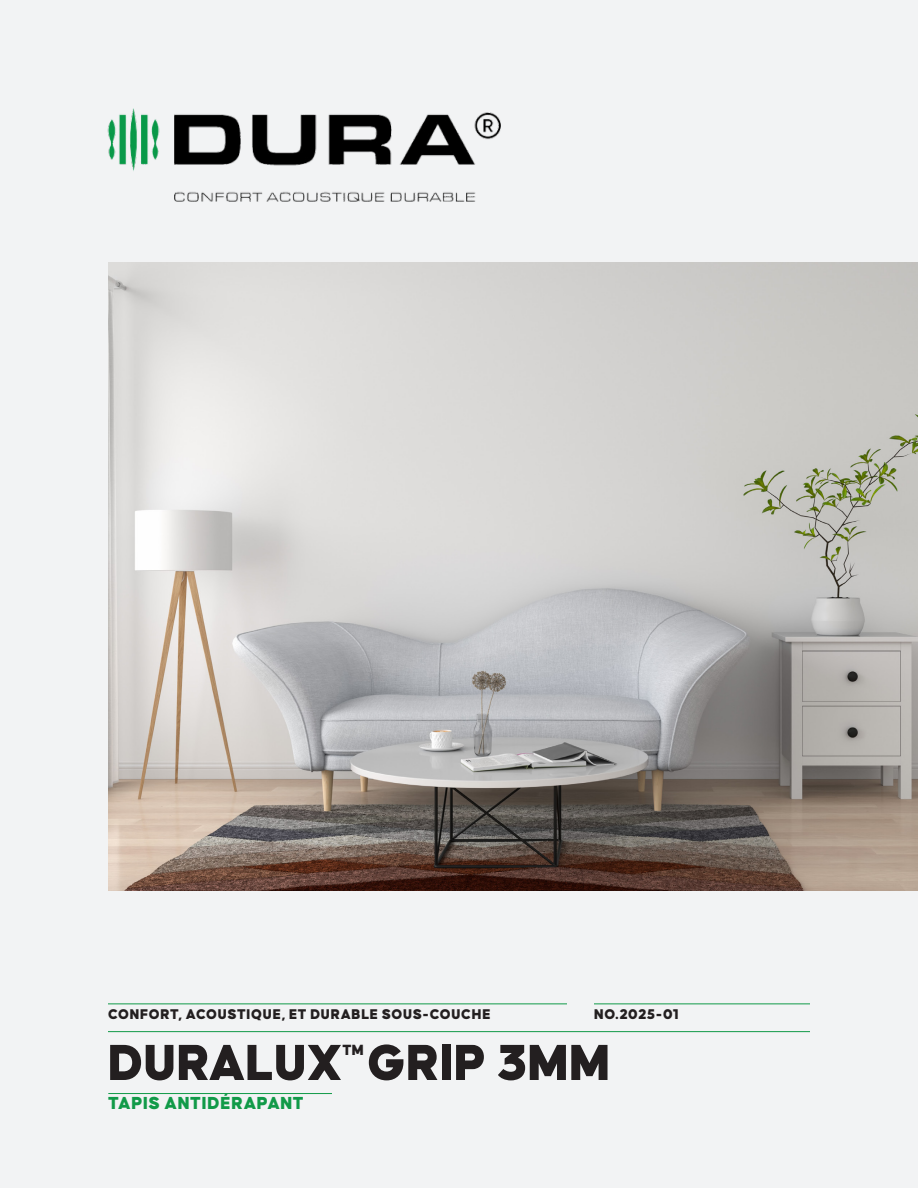
<style>
.page{position:relative;width:918px;height:1188px;background:#f2f3f4}
.page>*{position:absolute;margin:0;border:0;box-sizing:border-box;transform-origin:0 0}
.t1{font:900 54px "Causten";color:#231f20}
.t2{font:900 18.6px "Causten";letter-spacing:.03em;color:#119a48}
.t3{font:900 15.75px "Causten";color:#231f20}
.t4{font:900 15px "Causten";letter-spacing:.04em;color:#231f20}
</style>
<div class="page">
<img style="left:107px;top:108px;width:394px;height:94px">
<img style="left:108px;top:263px;width:810px;height:628px">
<hr style="left:108px;top:1031px;width:702px;height:1px;background:#119a48">
<hr style="left:108px;top:1004px;width:459px;height:1px;background:#119a48">
<hr style="left:594px;top:1004px;width:216px;height:1px;background:#119a48">
<hr style="left:108px;top:1093px;width:224px;height:1px;background:#119a48">
<h4 class="t4" style="left:108px;top:1006px;width:384px">CONFORT, ACOUSTIQUE, ET DURABLE SOUS-COUCHE</h4>
<h4 class="t4" style="left:594px;top:1006px;width:86px">NO.2025-01</h4>
<h1 class="t1" style="left:108px;top:1032px;width:236px">DURALUX</h1>
<h1 class="t3" style="left:343px;top:1040px;width:23px">™</h1>
<h1 class="t1" style="left:367px;top:1032px;width:245px">GRIP 3MM</h1>
<h4 class="t2" style="left:108px;top:1093px;width:197px">TAPIS ANTIDÉRAPANT</h4>
</div>
